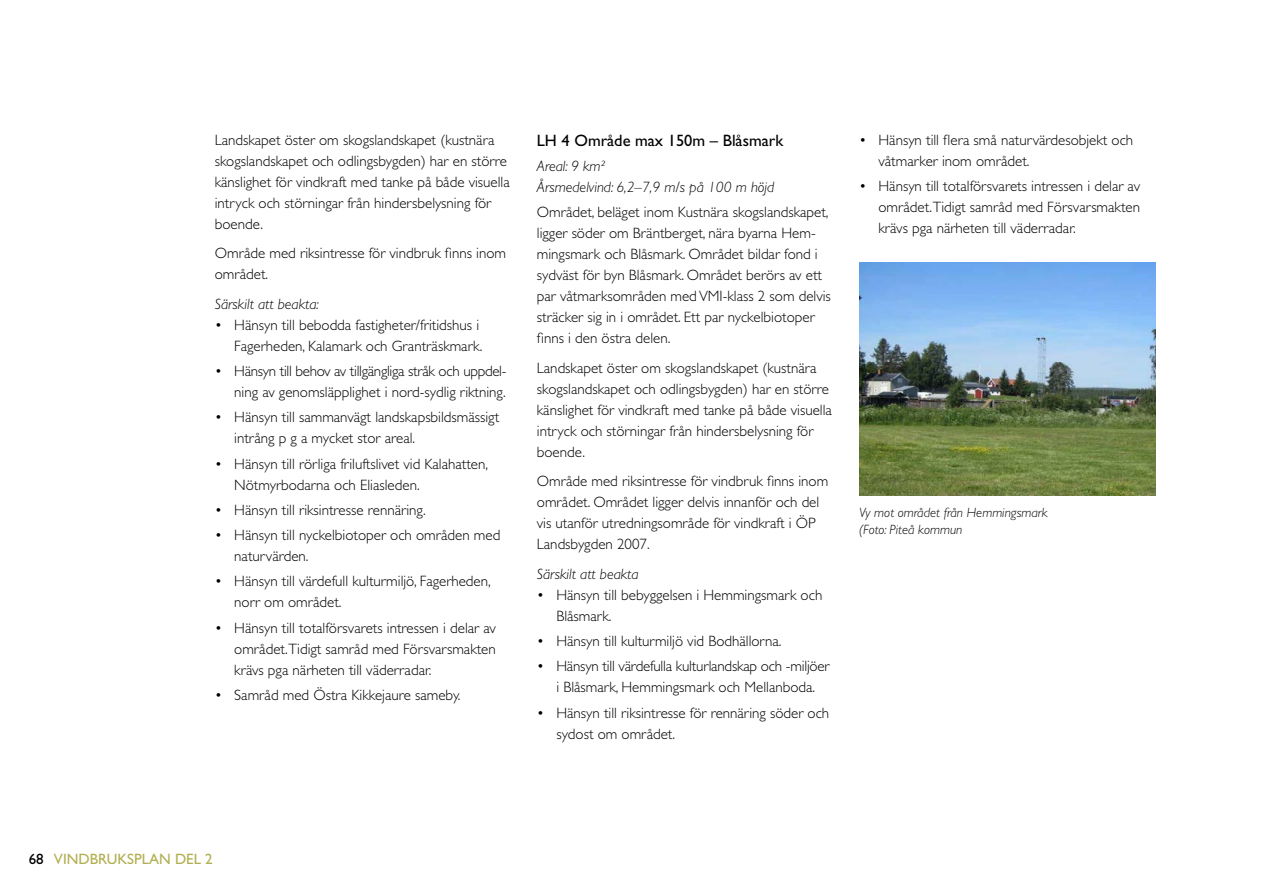
<style>
.page{position:relative;width:1263px;height:893px;background:#fff}
.page>*{position:absolute;margin:0;border:0;box-sizing:border-box;transform-origin:0 0}
.t1{font:16.5px "Gill Sans Std";color:#000}
.t2{font:300 15px/21px "Gill Sans Std";color:#000}
.t3{font:300 15px/21px "Gill Sans Std";letter-spacing:-.02em;color:#000;text-align:right}
.t4{font:italic 300 15px/21px "Gill Sans Std";color:#000}
.t5{font:15px "Gill Sans Std";color:#b0af51}
.t6{font:italic 300 13.5px/16.5px "Gill Sans Std";color:#000}
.s1{color:#000}
</style>
<div class="page">
<img style="left:859px;top:263px;width:296px;height:233px">
<p class="t2" style="left:215px;top:130px;width:297px">Landskapet öster om skogslandskapet (kustnära skogslandskapet och odlingsbygden) har en större känslighet för vindkraft med tanke på både visuella intryck och störningar från hindersbelysning för boende.</p>
<p class="t2" style="left:215px;top:243px;width:293px">Område med riksintresse för vindbruk finns inom området.</p>
<p class="t4" style="left:215px;top:294px;width:106px">Särskilt att beakta:</p>
<p class="t2" style="left:215px;top:315px;width:269px;text-align:right">• Hänsyn till bebodda fastigheter/fritidshus i<br>Fagerheden, Kalamark och Granträskmark.</p>
<p class="t3" style="left:215px;top:361px;width:293px">• Hänsyn till behov av tillgängliga stråk och uppdel&shy;ning av genomsläpplighet i nord-sydlig riktning.</p>
<p class="t2" style="left:234px;top:407px;width:266px;text-indent:-20px">• Hänsyn till sammanvägt landskapsbildsmässigt intrång p g a mycket stor areal.</p>
<p class="t2" style="left:234px;top:453px;width:255px;text-indent:-20px">• Hänsyn till rörliga friluftslivet vid Kalahatten,<br>Nötmyrbodarna och Eliasleden.</p>
<p class="t2" style="left:215px;top:500px;width:212px">• Hänsyn till riksintresse rennäring.</p>
<p class="t2" style="left:234px;top:525px;width:268px;text-indent:-20px">• Hänsyn till nyckelbiotoper och områden med naturvärden.</p>
<p class="t2" style="left:234px;top:571px;width:258px;text-indent:-20px">• Hänsyn till värdefull kulturmiljö, Fagerheden, norr om området.</p>
<p class="t2" style="left:234px;top:617px;width:263px;text-align:justify;text-indent:-20px">• Hänsyn till totalförsvarets intressen i delar av området.Tidigt samråd med Försvarsmakten krävs pga närheten till väderradar.</p>
<p class="t2" style="left:215px;top:684px;width:247px">• Samråd med Östra Kikkejaure sameby.</p>
<p class="t1" style="left:537px;top:131px;width:248px">LH 4 Område max 150m – Blåsmark</p>
<p class="t4" style="left:537px;top:156px;width:239px">Areal: 9 km²<br>Årsmedelvind: 6,2–7,9 m/s på 100 m höjd</p>
<p class="t2" style="left:537px;top:202px;width:296px">Området, beläget inom Kustnära skogslandskapet, ligger söder om Bräntberget, nära byarna Hem&shy;mingsmark och Blåsmark. Området bildar fond i sydväst för byn Blåsmark. Området berörs av ett par våtmarksområden med VMI-klass 2 som delvis sträcker sig in i området. Ett par nyckelbiotoper finns i den östra delen.</p>
<p class="t2" style="left:537px;top:358px;width:297px">Landskapet öster om skogslandskapet (kustnära skogslandskapet och odlingsbygden) har en större känslighet för vindkraft med tanke på både visuella intryck och störningar från hindersbelysning för boende.</p>
<p class="t2" style="left:537px;top:471px;width:293px">Område med riksintresse för vindbruk finns inom området. Området ligger delvis innanför och del vis utanför utredningsområde för vindkraft i ÖP Landsbygden 2007.</p>
<p class="t4" style="left:537px;top:564px;width:103px">Särskilt att beakta</p>
<p class="t2" style="left:556px;top:585px;width:267px;text-indent:-20px">• Hänsyn till bebyggelsen i Hemmingsmark och<br>Blåsmark.</p>
<p class="t2" style="left:537px;top:631px;width:246px">• Hänsyn till kulturmiljö vid Bodhällorna.</p>
<p class="t2" style="left:537px;top:656px;width:294px;text-align:center">• Hänsyn till värdefulla kulturlandskap och -miljöer i Blåsmark, Hemmingsmark och Mellanboda.</p>
<p class="t2" style="left:556px;top:702px;width:274px;text-indent:-20px">• Hänsyn till riksintresse för rennäring söder och sydost om området.</p>
<p class="t2" style="left:878px;top:130px;width:256px;text-indent:-20px">• Hänsyn till flera små naturvärdesobjekt och våtmarker inom området.</p>
<p class="t2" style="left:878px;top:176px;width:263px;text-align:justify;text-indent:-20px">• Hänsyn till totalförsvarets intressen i delar av området.Tidigt samråd med Försvarsmakten krävs pga närheten till väderradar.</p>
<p class="t6" style="left:859px;top:504px;width:190px">Vy mot området från Hemmingsmark (Foto: Piteå kommun</p>
<p class="t5" style="left:29px;top:850px;width:186px"><span class="s1">68</span> VINDBRUKSPLAN DEL 2</p>
</div>
